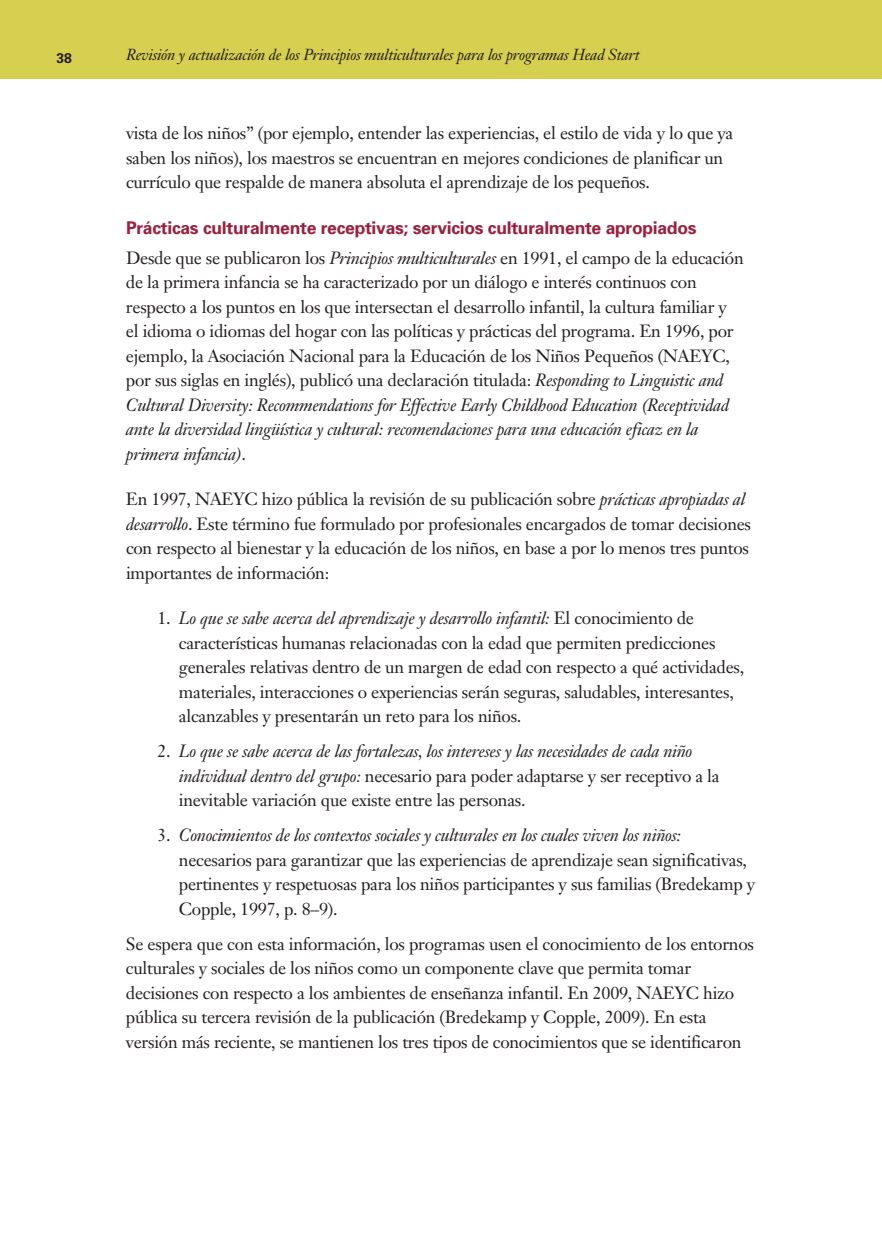
<style>
.page{position:relative;width:882px;height:1260px;background:#fff}
.page>*{position:absolute;margin:0;border:0;box-sizing:border-box;transform-origin:0 0}
.t1{font:17.5px/24.5px "Janson Text";letter-spacing:-.015em;color:#231f20}
.t2{font:italic 17.5px/24.5px "Janson Text";letter-spacing:-.015em;color:#231f20}
.t3{font:700 17.5px "Univers";letter-spacing:-.015em;color:#99203f}
.t4{font:italic 15.75px "Janson Text";letter-spacing:-.015em;color:#231f20}
.t5{font:700 14px "Univers";color:#231f20}
.s1{font-style:italic}
.s2{font-style:normal}
</style>
<div class="page">
<div style="left:0;top:0;width:882px;height:79px;background:#d7cf50"></div>
<p class="t5" style="left:57px;top:53px;width:17px">38</p>
<p class="t4" style="left:126px;top:49px;width:515px">Revisión y actualización de los Principios multiculturales para los programas Head Start</p>
<p class="t1" style="left:126px;top:123px;width:609px">vista de los niños” (por ejemplo, entender las experiencias, el estilo de vida y lo que ya saben los niños), los maestros se encuentran en mejores condiciones de planificar un currículo que respalde de manera absoluta el aprendizaje de los pequeños.</p>
<h2 class="t3" style="left:126px;top:221px;width:572px">Prácticas culturalmente receptivas; servicios culturalmente apropiados</h2>
<p class="t1" style="left:126px;top:247px;width:619px">Desde que se publicaron los <span class="s1">Principios multiculturales</span> en 1991, el campo de la educación de la primera infancia se ha caracterizado por un diálogo e interés continuos con respecto a los puntos en los que intersectan el desarrollo infantil, la cultura familiar y el idioma o idiomas del hogar con las políticas y prácticas del programa. En 1996, por ejemplo, la Asociación Nacional para la Educación de los Niños Pequeños (NAEYC, por sus siglas en inglés), publicó una declaración titulada: <span class="s1">Responding to Linguistic and Cultural Diversity: Recommendations for Effective Early Childhood Education (Receptividad ante la diversidad lingüística y cultural: recomendaciones para una educación eficaz en la primera infancia)</span>.</p>
<p class="t1" style="left:126px;top:489px;width:627px">En 1997, NAEYC hizo pública la revisión de su publicación sobre <span class="s1">prácticas apropiadas al desarrollo</span>. Este término fue formulado por profesionales encargados de tomar decisiones con respecto al bienestar y la educación de los niños, en base a por lo menos tres puntos importantes de información:</p>
<p class="t1" style="left:179px;top:608px;width:567px;text-indent:-21px">1. <span class="s1">Lo que se sabe acerca del aprendizaje y desarrollo infantil:</span> El conocimiento de características humanas relacionadas con la edad que permiten predicciones generales relativas dentro de un margen de edad con respecto a qué actividades, materiales, interacciones o experiencias serán seguras, saludables, interesantes, alcanzables y presentarán un reto para los niños.</p>
<p class="t2" style="left:179px;top:741px;width:542px;text-indent:-21px"><span class="s2">2.</span> Lo que se sabe acerca de las fortalezas, los intereses y las necesidades de cada niño individual dentro del grupo: <span class="s2">necesario para poder adaptarse y ser receptivo a la inevitable variación que existe entre las personas.</span></p>
<p class="t1" style="left:179px;top:825px;width:578px;text-indent:-21px">3. <span class="s1">Conocimientos de los contextos sociales y culturales en los cuales viven los niños: </span>necesarios para garantizar que las experiencias de aprendizaje sean significativas, pertinentes y respetuosas para los niños participantes y sus familias (Bredekamp y Copple, 1997, p. 8–9).</p>
<p class="t1" style="left:126px;top:933px;width:629px">Se espera que con esta información, los programas usen el conocimiento de los entornos culturales y sociales de los niños como un componente clave que permita tomar decisiones con respecto a los ambientes de enseñanza infantil. En 2009, NAEYC hizo pública su tercera revisión de la publicación (Bredekamp y Copple, 2009). En esta versión más reciente, se mantienen los tres tipos de conocimientos que se identificaron</p>
</div>
